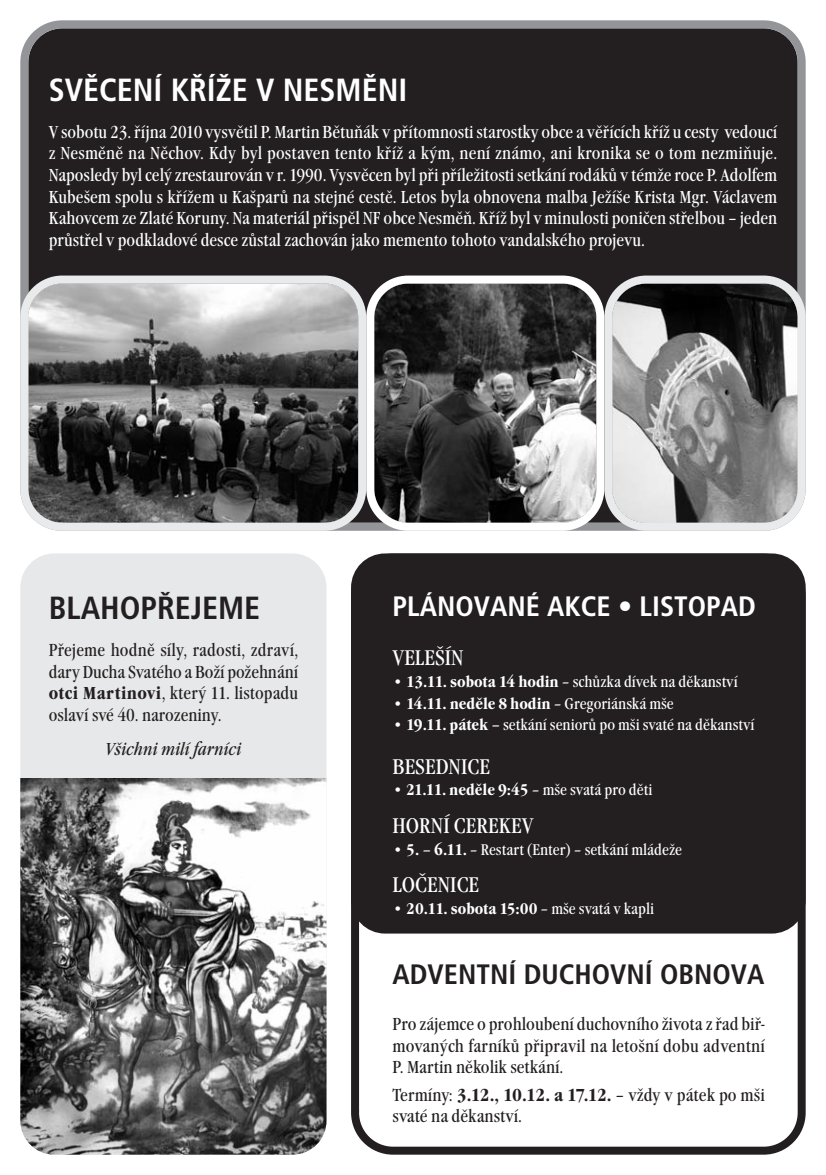
<style>
.page{position:relative;width:826px;height:1175px;background:#fff}
.page>*{position:absolute;margin:0;border:0;box-sizing:border-box;transform-origin:0 0}
.t1{font:700 condensed 32px "Frutiger CE";color:#fff}
.t2{font:700 condensed 32px "Frutiger CE";color:#231f20}
.t3{font:700 condensed 28px "Frutiger CE";color:#fff}
.t4{font:700 condensed 28px "Frutiger CE";color:#231f20}
.t5{font:condensed 22px "Garamond Itc TEE";color:#fff}
.t6{font:condensed 18px/21.6px "Garamond Itc TEE";color:#fff;text-align:justify}
.t7{font:condensed 18px/21.6px "Garamond Itc TEE";color:#231f20;text-align:justify}
.t8{font:italic condensed 18px "Garamond Itc TEE";color:#231f20}
.t9{font:condensed 16px "Garamond Itc TEE";color:#fff}
.t10{font:700 condensed 16px "Garamond Itc TEE";color:#fff}
.s1{font-weight:700}
.s2{font-weight:400}
</style>
<div class="page">
<svg style="left:351px;top:561px;width:455px;height:593px"></svg>
<div style="left:20px;top:20px;width:786px;height:255px;background:#231f20"></div>
<div style="left:20px;top:553px;width:306px;height:601px;background:#e7e8e9;border-radius:34px"></div>
<img style="left:20px;top:778px;width:306px;height:376px">
<div style="left:351px;top:553px;width:455px;height:380px;background:#231f20;border-radius:34px"></div>
<svg style="left:604px;top:275px;width:202px;height:256px;background:#8e8f8f"></svg>
<svg style="left:366px;top:275px;width:238px;height:256px;background:#646464"></svg>
<svg style="left:20px;top:275px;width:346px;height:256px;background:#707070"></svg>
<h1 class="t1" style="left:49px;top:77px;width:360px">SVĚCENÍ KŘÍŽE V NESMĚNI</h1>
<p class="t6" style="left:49px;top:121px;width:730px">V sobotu 23. října 2010 vysvětil P. Martin Bětuňák v přítomnosti starostky obce a věřících kříž u cesty vedoucí z Nesměně na Něchov. Kdy byl postaven tento kříž a kým, není známo, ani kronika se o tom nezmiňuje.<br>Naposledy byl celý zrestaurován v r. 1990. Vysvěcen byl při příležitosti setkání rodáků v témže roce P. Adolfem Kubešem spolu s křížem u Kašparů na stejné cestě. Letos byla obnovena malba Ježíše Krista Mgr. Václavem Kahovcem ze Zlaté Koruny. Na materiál přispěl NF obce Nesměň. Kříž byl v minulosti poničen střelbou – jeden průstřel v podkladové desce zůstal zachován jako memento tohoto vandalského projevu.</p>
<h1 class="t2" style="left:49px;top:595px;width:213px">BLAHOPŘEJEME</h1>
<p class="t7" style="left:49px;top:639px;width:251px">Přejeme hodně síly, radosti, zdraví, dary Ducha Svatého a Boží požehnání <span class="s1">otci Martinovi</span>, který 11. listopadu oslaví své 40. narozeniny.</p>
<p class="t8" style="left:105px;top:738px;width:138px">Všichni milí farníci</p>
<h2 class="t3" style="left:392px;top:595px;width:365px">PLÁNOVANÉ AKCE • LISTOPAD</h2>
<p class="t5" style="left:392px;top:645px;width:73px">VELEŠÍN</p>
<p class="t9" style="left:392px;top:672px;width:347px"><span class="s1">• 13.11. sobota 14 hodin</span> – schůzka dívek na děkanství</p>
<p class="t10" style="left:392px;top:694px;width:283px">• 14.11. neděle 8 hodin <span class="s2">– Gregoriánská mše</span></p>
<p class="t9" style="left:392px;top:715px;width:363px"><span class="s1">• 19.11. pátek –</span> setkání seniorů po mši svaté na děkanství</p>
<p class="t5" style="left:392px;top:753px;width:99px">BESEDNICE</p>
<p class="t10" style="left:392px;top:780px;width:261px">• 21.11. neděle 9:45 <span class="s2">– mše svatá pro děti</span></p>
<p class="t5" style="left:392px;top:812px;width:143px">HORNÍ CEREKEV</p>
<p class="t9" style="left:392px;top:840px;width:291px"><span class="s1">• 5. – 6.11.</span> – Restart (Enter) – setkání mládeže</p>
<p class="t5" style="left:392px;top:872px;width:88px">LOČENICE</p>
<p class="t10" style="left:392px;top:899px;width:263px">• 20.11. sobota 15:00 <span class="s2">– mše svatá v kapli</span></p>
<h2 class="t4" style="left:392px;top:963px;width:373px">ADVENTNÍ DUCHOVNÍ OBNOVA</h2>
<p class="t7" style="left:392px;top:1013px;width:374px">Pro zájemce o prohloubení duchovního života z řad biř&shy;movaných farníků připravil na letošní dobu adventní P. Martin několik setkání.</p>
<p class="t7" style="left:392px;top:1083px;width:374px">Termíny: <span class="s1">3.12., 10.12. a 17.12.</span> – vždy v pátek po mši svaté na děkanství.</p>
</div>
